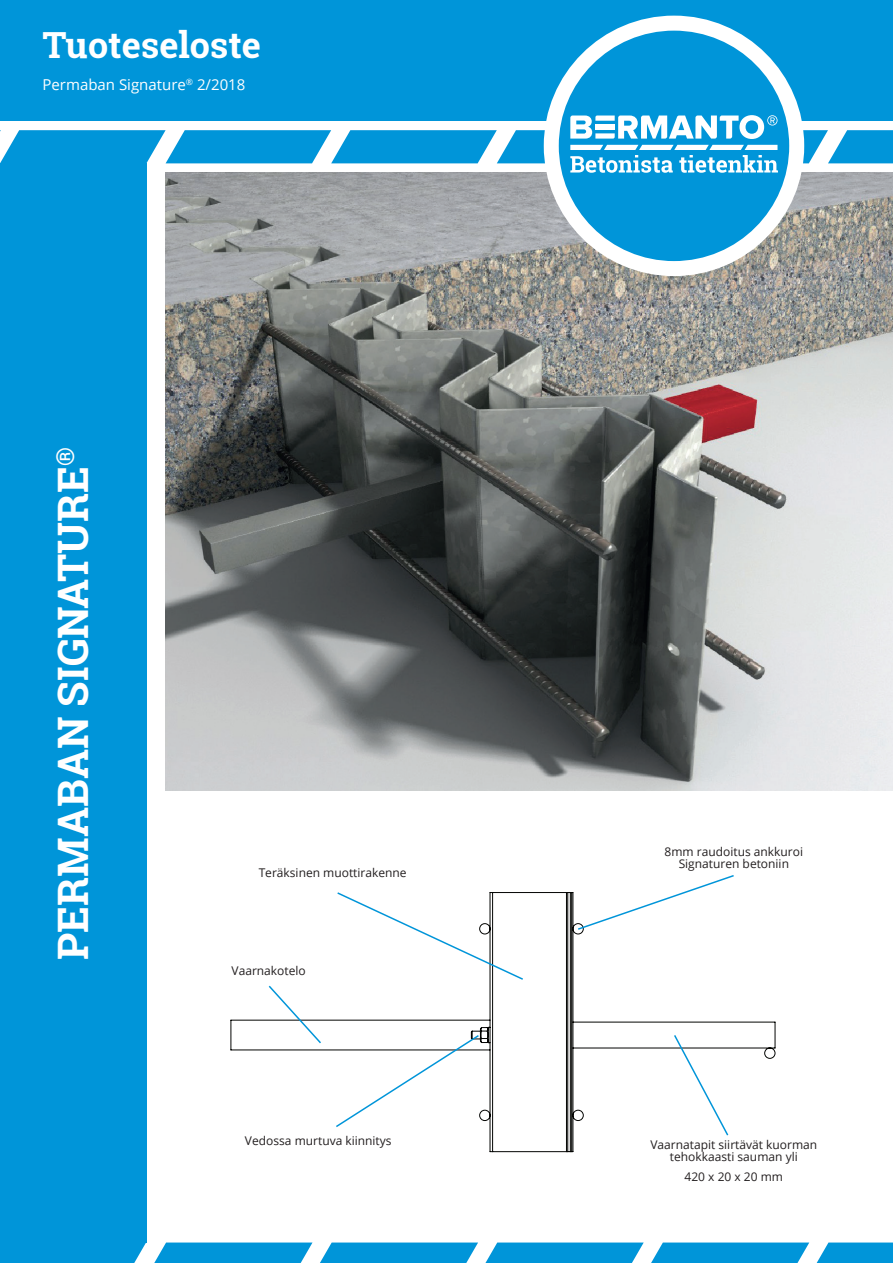
<style>
.page{position:relative;width:893px;height:1263px;background:#fff}
.page>*{position:absolute;margin:0;border:0;box-sizing:border-box;transform-origin:0 0}
.t1{font:700 42px "Roboto Slab";color:#fff}
.t2{font:700 36px "Roboto Slab";color:#fff}
.t3{font:15px "Open Sans";color:#fff}
.t4{font:12px/12px "Open Sans";color:#231f20;text-align:center}
</style>
<div class="page">
<img style="left:166px;top:173px;width:727px;height:618px">
<div style="left:0;top:1242px;width:146px;height:21px;background:#0095d9"></div>
<svg style="left:154px;top:1242px;width:158px;height:21px;background:#189fdc"></svg>
<svg style="left:320px;top:1242px;width:158px;height:21px;background:#189fdc"></svg>
<svg style="left:485px;top:1242px;width:159px;height:21px;background:#1a9fdc"></svg>
<svg style="left:651px;top:1242px;width:158px;height:21px;background:#189fdc"></svg>
<svg style="left:817px;top:1242px;width:76px;height:21px;background:#189fdc"></svg>
<div style="left:0;top:0;width:893px;height:120px;background:#0095d9"></div>
<div style="left:551px;top:23px;width:246px;height:246px;background:#0095d9;border-radius:50%"></div>
<div style="left:544px;top:16px;width:260px;height:260px;border:15px solid #fff;border-radius:50%"></div>
<svg style="left:0;top:115px;width:893px;height:58px"></svg>
<div style="left:0;top:163px;width:146px;height:1079px;background:#0095d9"></div>
<svg style="left:230px;top:892px;width:545px;height:260px"></svg>
<svg style="left:576px;top:875px;width:159px;height:56px"></svg>
<svg style="left:336px;top:892px;width:189px;height:89px"></svg>
<svg style="left:267px;top:984px;width:56px;height:61px"></svg>
<svg style="left:334px;top:1033px;width:146px;height:95px"></svg>
<svg style="left:673px;top:1033px;width:57px;height:104px"></svg>
<h2 class="t2" style="left:43px;top:20px;width:220px">Tuoteseloste</h2>
<p class="t3" style="left:43px;top:75px;width:204px">Permaban Signature<sup>®</sup> 2/2018</p>
<h1 class="t1" style="left:44px;top:960px;width:514px;rotate:-90deg">PERMABAN SIGNATURE<sup>®</sup></h1>
<p class="t4" style="left:259px;top:866px;width:149px">Teräksinen muottirakenne</p>
<p class="t4" style="left:232px;top:964px;width:76px">Vaarnakotelo</p>
<p class="t4" style="left:665px;top:845px;width:140px">8mm raudoitus ankkuroi<br>Signaturen betoniin</p>
<p class="t4" style="left:245px;top:1134px;width:148px">Vedossa murtuva kiinnitys</p>
<p class="t4" style="left:650px;top:1138px;width:168px">Vaarnatapit siirtävät kuorman tehokkaasti sauman yli</p>
<p class="t4" style="left:685px;top:1170px;width:100px">420 x 20 x 20 mm</p>
</div>
